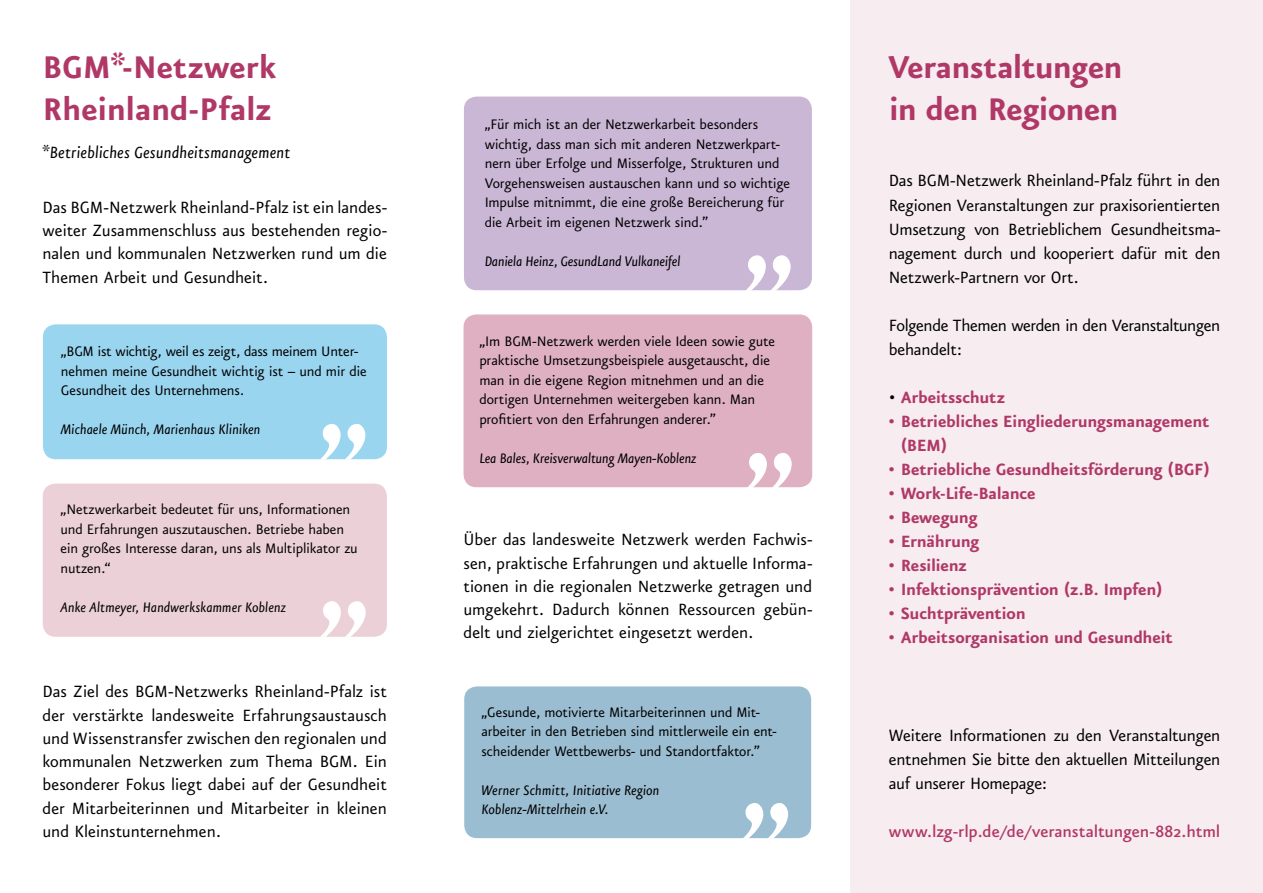
<style>
.page{position:relative;width:1263px;height:893px;background:#fff}
.page>*{position:absolute;margin:0;border:0;box-sizing:border-box;transform-origin:0 0}
.t1{font:700 37.5px/42.8px "Eureka Sans OT";letter-spacing:-.015em;color:#b03866}
.t2{font:19.5px/23.2px "Eureka Sans OT";letter-spacing:-.01em;color:#000;text-align:justify}
.t3{font:700 19.5px/24px "Eureka Sans OT";letter-spacing:-.015em;color:#b03866}
.t4{font:500 19.5px "Eureka Sans OT";letter-spacing:-.005em;color:#b03866}
.t5{font:italic 19.5px "Eureka Sans OT";letter-spacing:-.005em;color:#000}
.t6{font:16.5px/19.5px "Eureka Sans OT";letter-spacing:-.01em;color:#000}
.t7{font:italic 16.5px/19.5px "Eureka Sans OT";letter-spacing:-.01em;color:#000}
.s1{font-weight:400;color:#000}
</style>
<div class="page">
<div style="left:850px;top:0;width:413px;height:893px;background:#f7ecf0"></div>
<div style="left:464px;top:97px;width:348px;height:193px;background:#cab6d5;border-radius:13px"></div>
<div style="left:463px;top:314px;width:349px;height:173px;background:#dfb0c2;border-radius:13px"></div>
<div style="left:43px;top:484px;width:344px;height:153px;background:#ebd0d8;border-radius:13px"></div>
<svg style="left:320px;top:601px;width:46px;height:36px"></svg>
<div style="left:464px;top:686px;width:347px;height:152px;background:#9abdd1;border-radius:13px"></div>
<svg style="left:742px;top:803px;width:46px;height:36px"></svg>
<svg style="left:745px;top:255px;width:46px;height:36px"></svg>
<svg style="left:746px;top:453px;width:46px;height:35px"></svg>
<div style="left:43px;top:324px;width:344px;height:135px;background:#9ad5f0;border-radius:13px"></div>
<svg style="left:320px;top:424px;width:45px;height:36px"></svg>
<h1 class="t1" style="left:43px;top:46px;width:235px">BGM*-Netzwerk<br>Rheinland-Pfalz</h1>
<p class="t5" style="left:43px;top:142px;width:249px">*Betriebliches Gesundheitsmanagement</p>
<p class="t2" style="left:43px;top:196px;width:346px">Das BGM-Netzwerk Rheinland-Pfalz ist ein landes&shy;weiter Zusammenschluss aus bestehenden regio&shy;nalen und kommunalen Netzwerken rund um die Themen Arbeit und Gesundheit.</p>
<p class="t6" style="left:61px;top:342px;width:307px">„BGM ist wichtig, weil es zeigt, dass meinem Unter&shy;nehmen meine Gesundheit wichtig ist – und mir die<br>Gesundheit des Unternehmens.</p>
<p class="t7" style="left:61px;top:420px;width:201px">Michaele Münch, Marienhaus Kliniken</p>
<p class="t6" style="left:61px;top:500px;width:299px">„Netzwerkarbeit bedeutet für uns, Informationen und Erfahrungen auszutauschen. Betriebe haben ein großes Interesse daran, uns als Multiplikator zu nutzen.“</p>
<p class="t7" style="left:61px;top:598px;width:227px">Anke Altmeyer, Handwerkskammer Koblenz</p>
<p class="t2" style="left:43px;top:680px;width:346px">Das Ziel des BGM-Netzwerks Rheinland-Pfalz ist der verstärkte landesweite Erfahrungsaustausch und Wissenstransfer zwischen den regionalen und kommunalen Netzwerken zum Thema BGM. Ein besonderer Fokus liegt dabei auf der Gesundheit der Mitarbeiterinnen und Mitarbeiter in kleinen und Kleinstunternehmen.</p>
<p class="t6" style="left:485px;top:115px;width:307px">„Für mich ist an der Netzwerkarbeit besonders wichtig, dass man sich mit anderen Netzwerkpart&shy;nern über Erfolge und Misserfolge, Strukturen und Vorgehensweisen austauschen kann und so wichtige Impulse mitnimmt, die eine große Bereicherung für die Arbeit im eigenen Netzwerk sind.”</p>
<p class="t7" style="left:485px;top:252px;width:197px">Daniela Heinz, GesundLand Vulkaneifel</p>
<p class="t6" style="left:479px;top:332px;width:297px">„Im BGM-Netzwerk werden viele Ideen sowie gute praktische Umsetzungsbeispiele ausgetauscht, die man in die eigene Region mitnehmen und an die dortigen Unternehmen weitergeben kann. Man profitiert von den Erfahrungen anderer.”</p>
<p class="t7" style="left:479px;top:449px;width:219px">Lea Bales, Kreisverwaltung Mayen-Koblenz</p>
<p class="t2" style="left:463px;top:529px;width:350px">Über das landesweite Netzwerk werden Fachwis&shy;sen, praktische Erfahrungen und aktuelle Informa&shy;tionen in die regionalen Netzwerke getragen und umgekehrt. Dadurch können Ressourcen gebün&shy;delt und zielgerichtet eingesetzt werden.</p>
<p class="t6" style="left:482px;top:703px;width:297px">„Gesunde, motivierte Mitarbeiterinnen und Mit&shy;arbeiter in den Betrieben sind mittlerweile ein ent&shy;scheidender Wettbewerbs- und Standortfaktor.”</p>
<p class="t7" style="left:482px;top:781px;width:179px">Werner Schmitt, Initiative Region<br>Koblenz-Mittelrhein e.V.</p>
<h1 class="t1" style="left:889px;top:46px;width:235px">Veranstaltungen in den Regionen</h1>
<p class="t2" style="left:889px;top:169px;width:333px;line-height:24px">Das BGM-Netzwerk Rheinland-Pfalz führt in den Regionen Veranstaltungen zur praxisorientierten Umsetzung von Betrieblichem Gesundheitsma&shy;nagement durch und kooperiert dafür mit den Netzwerk-Partnern vor Ort.</p>
<p class="t2" style="left:889px;top:313px;width:333px;line-height:24px">Folgende Themen werden in den Veranstaltungen behandelt:</p>
<p class="t3" style="left:889px;top:385px;width:118px"><span class="s1">•</span> Arbeitsschutz</p>
<p class="t3" style="left:901px;top:409px;width:310px;text-indent:-12px">• Betriebliches Eingliederungsmanagement (BEM)</p>
<p class="t3" style="left:889px;top:457px;width:323px">• Betriebliche Gesundheitsförderung (BGF)</p>
<p class="t3" style="left:889px;top:481px;width:148px">• Work-Life-Balance</p>
<p class="t3" style="left:889px;top:505px;width:90px">• Bewegung</p>
<p class="t3" style="left:889px;top:529px;width:92px">• Ernährung</p>
<p class="t3" style="left:889px;top:553px;width:80px">• Resilienz</p>
<p class="t3" style="left:889px;top:577px;width:275px">• Infektionsprävention (z.B. Impfen)</p>
<p class="t3" style="left:889px;top:601px;width:138px">• Suchtprävention</p>
<p class="t3" style="left:889px;top:625px;width:286px">• Arbeitsorganisation und Gesundheit</p>
<p class="t2" style="left:889px;top:724px;width:333px;line-height:24px">Weitere Informationen zu den Veranstaltungen entnehmen Sie bitte den aktuellen Mitteilungen auf unserer Homepage:</p>
<p class="t4" style="left:889px;top:821px;width:333px">www.lzg-rlp.de/de/veranstaltungen-882.html</p>
</div>
